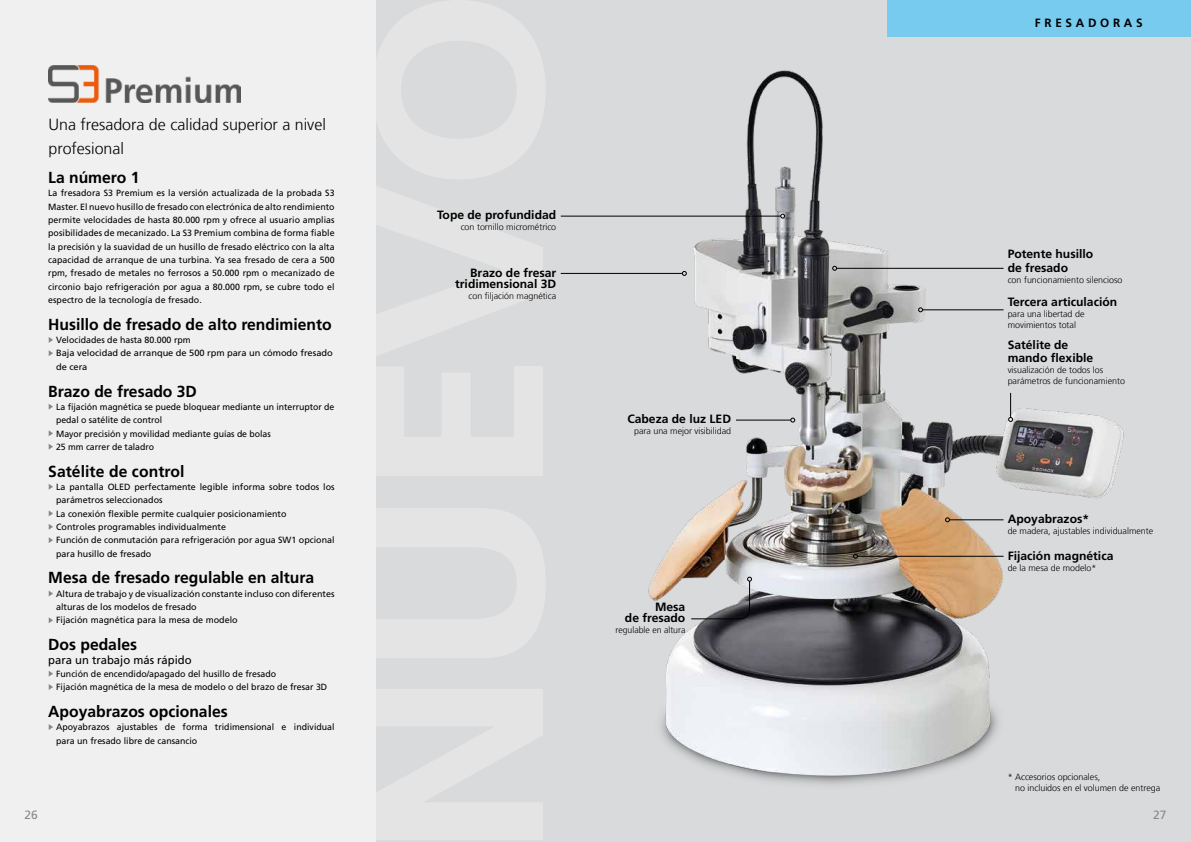
<style>
.page{position:relative;width:1191px;height:842px;background:#d9dadb}
.page>*{position:absolute;margin:0;border:0;box-sizing:border-box;transform-origin:0 0}
.t1{font:700 16px "Frutiger LT";color:#000}
.t2{font:300 16px/24px "Frutiger LT";color:#000}
.t3{font:700 12px/13.5px "Frutiger LT";color:#000}
.t4{font:700 12px "Frutiger LT";letter-spacing:.315em;color:#000}
.t5{font:12px "Frutiger";color:#87888a}
.t6{font:11.5px "Frutiger";color:#000}
.t7{font:9px/13.3px "Frutiger";color:#000}
.t8{font:300 9px/11px "Frutiger LT";color:#000}
</style>
<div class="page">
<div style="left:0;top:0;width:375px;height:842px;background:#f0f0f1"></div>
<svg style="left:49px;top:337px;width:4px;height:6px"></svg>
<svg style="left:49px;top:350px;width:4px;height:6px"></svg>
<svg style="left:49px;top:404px;width:4px;height:6px"></svg>
<svg style="left:49px;top:430px;width:4px;height:6px"></svg>
<svg style="left:49px;top:444px;width:4px;height:6px"></svg>
<svg style="left:49px;top:484px;width:4px;height:6px"></svg>
<svg style="left:49px;top:511px;width:4px;height:5px"></svg>
<svg style="left:49px;top:524px;width:4px;height:6px"></svg>
<svg style="left:49px;top:537px;width:4px;height:6px"></svg>
<svg style="left:49px;top:591px;width:4px;height:5px"></svg>
<svg style="left:49px;top:617px;width:4px;height:6px"></svg>
<svg style="left:49px;top:671px;width:4px;height:6px"></svg>
<svg style="left:49px;top:684px;width:4px;height:6px"></svg>
<svg style="left:49px;top:724px;width:4px;height:6px"></svg>
<img style="left:560px;top:70px;width:564px;height:715px">
<hr style="left:836px;top:268px;width:167px;height:1px;background:#000">
<svg style="left:832px;top:266px;width:5px;height:4px"></svg>
<hr style="left:922px;top:310px;width:81px;height:1px;background:#000">
<svg style="left:918px;top:308px;width:4px;height:4px"></svg>
<hr style="left:949px;top:520px;width:54px;height:1px;background:#000">
<svg style="left:945px;top:518px;width:4px;height:4px"></svg>
<hr style="left:857px;top:556px;width:146px;height:1px;background:#000">
<svg style="left:853px;top:554px;width:4px;height:4px"></svg>
<hr style="left:561px;top:216px;width:220px;height:1px;background:#000">
<svg style="left:780px;top:214px;width:5px;height:4px"></svg>
<hr style="left:561px;top:273px;width:121px;height:1px;background:#000">
<svg style="left:682px;top:271px;width:4px;height:5px"></svg>
<hr style="left:736px;top:420px;width:55px;height:1px;background:#000">
<svg style="left:790px;top:418px;width:5px;height:4px"></svg>
<svg style="left:375px;top:0;width:170px;height:841px"></svg>
<div style="left:887px;top:0;width:304px;height:36px;background:#76cbef"></div>
<svg style="left:690px;top:577px;width:61px;height:42px"></svg>
<img style="left:48px;top:66px;width:193px;height:37px">
<svg style="left:1008px;top:393px;width:4px;height:29px"></svg>
<h1 class="t2" style="left:48px;top:112px;width:279px">Una fresadora de calidad superior a nivel profesional</h1>
<h1 class="t1" style="left:48px;top:168px;width:93px">La número 1</h1>
<p class="t7" style="left:48px;top:186px;width:288px;text-align:justify">La fresadora S3 Premium es la versión actualizada de la probada S3<br>Master. El nuevo husillo de fresado con electrónica de alto rendimiento permite velocidades de hasta 80.000 rpm y ofrece al usuario amplias posibilidades de mecanizado. La S3 Premium combina de forma fiable la precisión y la suavidad de un husillo de fresado eléctrico con la alta capacidad de arranque de una turbina. Ya sea fresado de cera a 500 rpm, fresado de metales no ferrosos a 50.000 rpm o mecanizado de circonio bajo refrigeración por agua a 80.000 rpm, se cubre todo el espectro de la tecnología de fresado.</p>
<h1 class="t1" style="left:48px;top:315px;width:285px">Husillo de fresado de alto rendimiento</h1>
<p class="t7" style="left:56px;top:333px;width:278px">Velocidades de hasta 80.000 rpm<br>Baja velocidad de arranque de 500 rpm para un cómodo fresado de cera</p>
<h1 class="t1" style="left:48px;top:381px;width:150px">Brazo de fresado 3D</h1>
<p class="t7" style="left:56px;top:400px;width:280px">La fijación magnética se puede bloquear mediante un interruptor de pedal o satélite de control<br>Mayor precisión y movilidad mediante guías de bolas<br>25 mm carrer de taladro</p>
<h1 class="t1" style="left:48px;top:462px;width:138px">Satélite de control</h1>
<p class="t7" style="left:56px;top:480px;width:280px">La pantalla OLED perfectamente legible informa sobre todos los parámetros seleccionados<br>La conexión flexible permite cualquier posicionamiento<br>Controles programables individualmente<br>Función de conmutación para refrigeración por agua SW1 opcional para husillo de fresado</p>
<h1 class="t1" style="left:48px;top:568px;width:268px">Mesa de fresado regulable en altura</h1>
<p class="t7" style="left:56px;top:587px;width:280px">Altura de trabajo y de visualización constante incluso con diferentes alturas de los modelos de fresado<br>Fijación magnética para la mesa de modelo</p>
<h1 class="t1" style="left:48px;top:635px;width:90px">Dos pedales</h1>
<p class="t6" style="left:48px;top:653px;width:145px">para un trabajo más rápido</p>
<p class="t7" style="left:56px;top:667px;width:273px">Función de encendido/apagado del husillo de fresado<br>Fijación magnética de la mesa de modelo o del brazo de fresar 3D</p>
<h1 class="t1" style="left:48px;top:702px;width:181px">Apoyabrazos opcionales</h1>
<p class="t7" style="left:56px;top:720px;width:280px">Apoyabrazos ajustables de forma tridimensional e individual para un fresado libre de cansancio</p>
<h2 class="t3" style="left:437px;top:208px;width:120px">Tope de profundidad</h2>
<p class="t8" style="left:461px;top:222px;width:97px">con tornillo micrométrico</p>
<h2 class="t3" style="left:455px;top:268px;width:103px;line-height:11px;text-align:right">Brazo de fresar tridimensional 3D</h2>
<p class="t8" style="left:468px;top:291px;width:89px">con filjación magnética</p>
<h2 class="t3" style="left:627px;top:412px;width:105px">Cabeza de luz LED</h2>
<p class="t8" style="left:634px;top:426px;width:99px">para una mejor visibilidad</p>
<h2 class="t3" style="left:625px;top:601px;width:62px;line-height:11px;text-align:right">Mesa<br>de fresado</h2>
<p class="t8" style="left:615px;top:624px;width:71px">regulable en altura</p>
<h2 class="t4" style="left:1035px;top:16px;width:109px">FRESADORAS</h2>
<h2 class="t3" style="left:1007px;top:247px;width:87px">Potente husillo de fresado</h2>
<p class="t8" style="left:1007px;top:274px;width:116px">con funcionamiento silencioso</p>
<h2 class="t3" style="left:1007px;top:295px;width:111px">Tercera articulación</h2>
<p class="t8" style="left:1007px;top:309px;width:78px">para una libertad de movimientos total</p>
<h2 class="t3" style="left:1007px;top:338px;width:87px">Satélite de mando flexible</h2>
<p class="t8" style="left:1007px;top:365px;width:119px">visualización de todos los parámetros de funcionamiento</p>
<h2 class="t3" style="left:1007px;top:513px;width:83px">Apoyabrazos*</h2>
<p class="t8" style="left:1007px;top:526px;width:147px">de madera, ajustables individualmente</p>
<h2 class="t3" style="left:1007px;top:549px;width:107px">Fijación magnética</h2>
<p class="t8" style="left:1007px;top:562px;width:90px">de la mesa de modelo*</p>
<p class="t8" style="left:1015px;top:772px;width:147px;text-indent:-7px">* Accesorios opcionales,<br>no incluidos en el volumen de entrega</p>
<h2 class="t5" style="left:24px;top:808px;width:15px">26</h2>
<h2 class="t5" style="left:1153px;top:808px;width:15px">27</h2>
</div>
